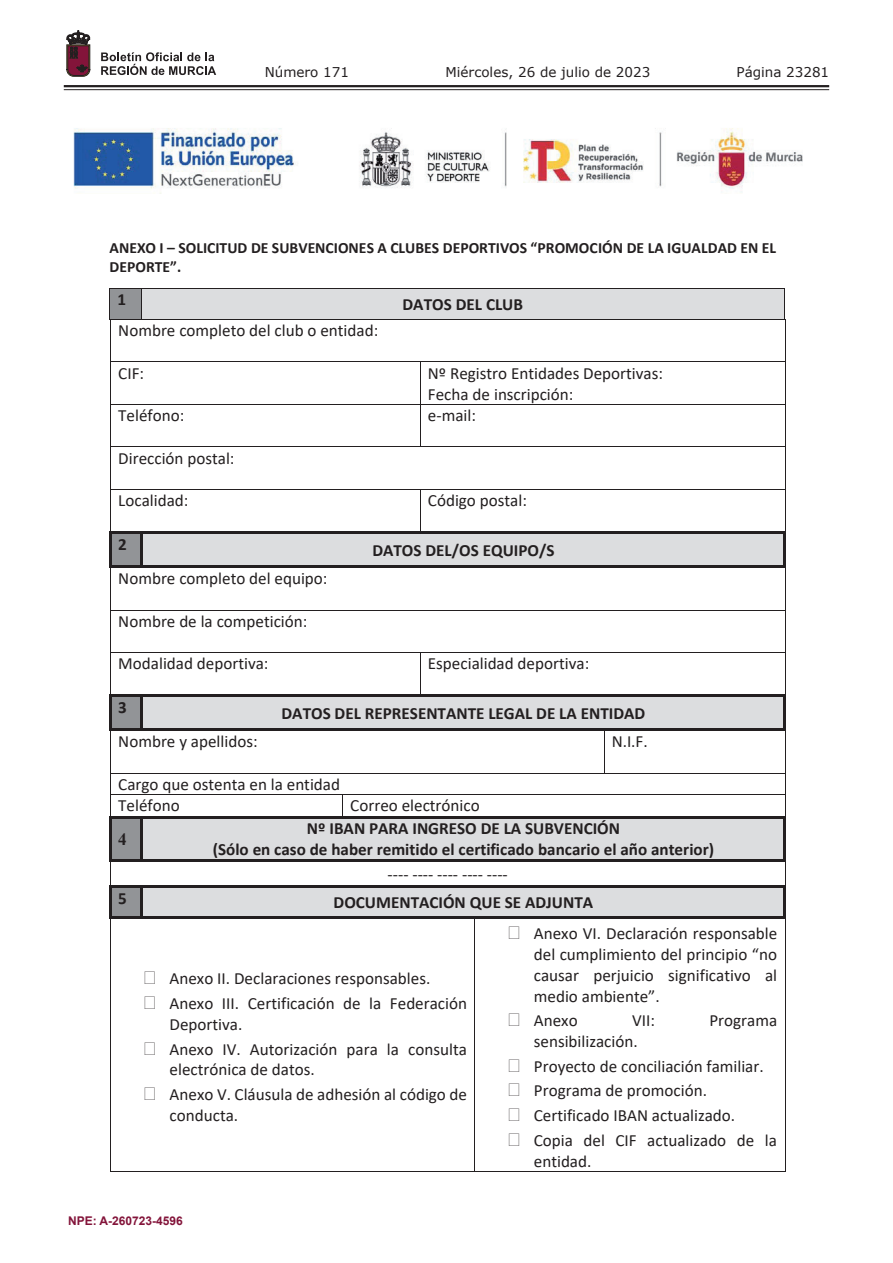
<style>
.page{position:relative;width:893px;height:1263px;background:#fff}
.page>*{position:absolute;margin:0;border:0;box-sizing:border-box;transform-origin:0 0}
.t1{font:17.1px/24.6px "Calibri";color:#231f20}
.t2{font:700 17.1px/20.9px "Calibri";color:#231f20;text-align:center}
.t3{font:700 17.1px "Times New Roman";color:#231f20}
.t4{font:700 15.6px/19.2px "Calibri";color:#231f20}
.t5{font:13.5px "Verdana";color:#231f20}
.t6{font:700 12px "Arial";color:#83143a}
</style>
<div class="page">
<hr style="left:64px;top:85px;width:765px;height:2px;background:#231f20">
<hr style="left:64px;top:89px;width:765px;height:1px;background:#231f20">
<svg style="left:101px;top:52px;width:115px;height:23px"></svg>
<svg style="left:67px;top:31px;width:23px;height:45px"></svg>
<img style="left:73px;top:128px;width:730px;height:66px">
<div style="left:110px;top:288px;width:31px;height:31px;background:#929497"></div>
<div style="left:142px;top:288px;width:642px;height:31px;background:#dcdddf"></div>
<hr style="left:110px;top:288px;width:675px;height:1px;background:#231f20">
<hr style="left:110px;top:288px;width:1px;height:31px;background:#231f20">
<hr style="left:141px;top:288px;width:1px;height:31px;background:#231f20">
<hr style="left:784px;top:288px;width:1px;height:31px;background:#231f20">
<hr style="left:110px;top:319px;width:675px;height:1px;background:#231f20">
<hr style="left:110px;top:320px;width:1px;height:42px;background:#231f20">
<hr style="left:785px;top:320px;width:1px;height:42px;background:#231f20">
<hr style="left:110px;top:362px;width:675px;height:1px;background:#231f20">
<hr style="left:110px;top:362px;width:1px;height:42px;background:#231f20">
<hr style="left:420px;top:362px;width:1px;height:42px;background:#231f20">
<hr style="left:785px;top:362px;width:1px;height:42px;background:#231f20">
<hr style="left:110px;top:404px;width:675px;height:1px;background:#231f20">
<hr style="left:110px;top:405px;width:1px;height:42px;background:#231f20">
<hr style="left:420px;top:405px;width:1px;height:42px;background:#231f20">
<hr style="left:785px;top:405px;width:1px;height:42px;background:#231f20">
<hr style="left:110px;top:447px;width:675px;height:1px;background:#231f20">
<hr style="left:110px;top:447px;width:1px;height:42px;background:#231f20">
<hr style="left:785px;top:447px;width:1px;height:42px;background:#231f20">
<hr style="left:110px;top:489px;width:675px;height:1px;background:#231f20">
<hr style="left:110px;top:490px;width:1px;height:41px;background:#231f20">
<hr style="left:420px;top:490px;width:1px;height:41px;background:#231f20">
<hr style="left:785px;top:490px;width:1px;height:41px;background:#231f20">
<div style="left:112px;top:534px;width:29px;height:32px;background:#929497"></div>
<div style="left:143px;top:534px;width:641px;height:32px;background:#dcdddf"></div>
<hr style="left:110px;top:531px;width:676px;height:3px;background:#231f20">
<hr style="left:110px;top:534px;width:2px;height:32px;background:#231f20">
<hr style="left:141px;top:534px;width:2px;height:32px;background:#231f20">
<hr style="left:784px;top:534px;width:2px;height:32px;background:#231f20">
<hr style="left:110px;top:566px;width:676px;height:2px;background:#231f20">
<hr style="left:110px;top:568px;width:1px;height:42px;background:#231f20">
<hr style="left:785px;top:568px;width:1px;height:42px;background:#231f20">
<hr style="left:110px;top:610px;width:675px;height:1px;background:#231f20">
<hr style="left:110px;top:610px;width:1px;height:42px;background:#231f20">
<hr style="left:785px;top:610px;width:1px;height:42px;background:#231f20">
<hr style="left:110px;top:652px;width:675px;height:1px;background:#231f20">
<hr style="left:110px;top:653px;width:1px;height:42px;background:#231f20">
<hr style="left:420px;top:653px;width:1px;height:42px;background:#231f20">
<hr style="left:785px;top:653px;width:1px;height:42px;background:#231f20">
<div style="left:112px;top:697px;width:29px;height:32px;background:#929497"></div>
<div style="left:143px;top:697px;width:641px;height:32px;background:#dcdddf"></div>
<hr style="left:110px;top:695px;width:676px;height:2px;background:#231f20">
<hr style="left:110px;top:697px;width:2px;height:32px;background:#231f20">
<hr style="left:141px;top:697px;width:2px;height:32px;background:#231f20">
<hr style="left:784px;top:697px;width:2px;height:32px;background:#231f20">
<hr style="left:110px;top:729px;width:676px;height:2px;background:#231f20">
<hr style="left:110px;top:731px;width:1px;height:42px;background:#231f20">
<hr style="left:604px;top:731px;width:1px;height:42px;background:#231f20">
<hr style="left:785px;top:731px;width:1px;height:42px;background:#231f20">
<hr style="left:110px;top:773px;width:494px;height:1px;background:#231f20">
<hr style="left:604px;top:773px;width:181px;height:1px;background:#231f20">
<hr style="left:110px;top:794px;width:233px;height:1px;background:#231f20">
<hr style="left:343px;top:794px;width:442px;height:1px;background:#231f20">
<svg style="left:342px;top:795px;width:1px;height:21px"></svg>
<div style="left:112px;top:818px;width:29px;height:42px;background:#929497"></div>
<div style="left:143px;top:818px;width:641px;height:42px;background:#dcdddf"></div>
<svg style="left:110px;top:774px;width:1px;height:42px"></svg>
<hr style="left:110px;top:816px;width:234px;height:2px;background:#231f20">
<hr style="left:344px;top:816px;width:440px;height:2px;background:#231f20">
<svg style="left:784px;top:773px;width:2px;height:45px"></svg>
<hr style="left:110px;top:818px;width:2px;height:42px;background:#231f20">
<hr style="left:141px;top:818px;width:2px;height:42px;background:#231f20">
<hr style="left:784px;top:818px;width:2px;height:42px;background:#231f20">
<hr style="left:110px;top:860px;width:676px;height:2px;background:#231f20">
<div style="left:112px;top:888px;width:29px;height:29px;background:#929497"></div>
<div style="left:143px;top:888px;width:641px;height:29px;background:#dcdddf"></div>
<svg style="left:110px;top:862px;width:1px;height:23px"></svg>
<hr style="left:110px;top:885px;width:676px;height:3px;background:#231f20">
<svg style="left:785px;top:862px;width:1px;height:23px"></svg>
<hr style="left:110px;top:888px;width:2px;height:29px;background:#231f20">
<hr style="left:141px;top:888px;width:2px;height:29px;background:#231f20">
<hr style="left:784px;top:888px;width:2px;height:29px;background:#231f20">
<hr style="left:110px;top:917px;width:676px;height:2px;background:#231f20">
<hr style="left:110px;top:919px;width:1px;height:253px;background:#231f20">
<hr style="left:110px;top:1171px;width:365px;height:1px;background:#231f20">
<hr style="left:475px;top:919px;width:1px;height:253px;background:#231f20">
<hr style="left:475px;top:1171px;width:310px;height:1px;background:#231f20">
<hr style="left:785px;top:919px;width:1px;height:253px;background:#231f20">
<p class="t5" style="left:265px;top:62px;width:86px">Número 171</p>
<p class="t5" style="left:445px;top:62px;width:206px">Miércoles, 26 de julio de 2023</p>
<p class="t5" style="left:736px;top:62px;width:94px">Página 23281</p>
<p class="t4" style="left:110px;top:238px;width:668px">ANEXO I – SOLICITUD DE SUBVENCIONES A CLUBES DEPORTIVOS “PROMOCIÓN DE LA IGUALDAD EN EL<br>DEPORTE”.</p>
<p class="t2" style="left:118px;top:288px;width:10px">1</p>
<p class="t2" style="left:402px;top:293px;width:122px">DATOS DEL CLUB</p>
<p class="t1" style="left:118px;top:318px;width:261px">Nombre completo del club o entidad:</p>
<p class="t1" style="left:118px;top:360px;width:27px">CIF:</p>
<p class="t1" style="left:428px;top:362px;width:237px;line-height:20.9px">Nº Registro Entidades Deportivas:<br>Fecha de inscripción:</p>
<p class="t1" style="left:118px;top:403px;width:68px">Teléfono:</p>
<p class="t1" style="left:428px;top:403px;width:50px">e‐mail:</p>
<p class="t1" style="left:118px;top:445px;width:118px">Dirección postal:</p>
<p class="t1" style="left:118px;top:488px;width:72px">Localidad:</p>
<p class="t1" style="left:428px;top:488px;width:101px">Código postal:</p>
<p class="t2" style="left:118px;top:534px;width:10px">2</p>
<p class="t2" style="left:372px;top:539px;width:184px">DATOS DEL/OS EQUIPO/S</p>
<p class="t1" style="left:118px;top:566px;width:211px">Nombre completo del equipo:</p>
<p class="t1" style="left:118px;top:608px;width:191px">Nombre de la competición:</p>
<p class="t1" style="left:118px;top:651px;width:152px">Modalidad deportiva:</p>
<p class="t1" style="left:428px;top:651px;width:163px">Especialidad deportiva:</p>
<p class="t2" style="left:118px;top:697px;width:10px">3</p>
<p class="t2" style="left:282px;top:702px;width:365px">DATOS DEL REPRESENTANTE LEGAL DE LA ENTIDAD</p>
<p class="t1" style="left:118px;top:729px;width:141px">Nombre y apellidos:</p>
<p class="t1" style="left:612px;top:729px;width:38px">N.I.F.</p>
<p class="t1" style="left:118px;top:773px;width:223px;line-height:21.6px">Cargo que ostenta en la entidad<br>Teléfono</p>
<p class="t1" style="left:350px;top:793px;width:131px">Correo electrónico</p>
<p class="t3" style="left:118px;top:827px;width:10px">4</p>
<p class="t2" style="left:213px;top:818px;width:503px">Nº IBAN PARA INGRESO DE LA SUBVENCIÓN<br>(Sólo en caso de haber remitido el certificado bancario el año anterior)</p>
<p class="t1" style="left:388px;top:861px;width:122px">‐‐‐‐ ‐‐‐‐ ‐‐‐‐ ‐‐‐‐ ‐‐‐‐</p>
<p class="t2" style="left:118px;top:887px;width:10px">5</p>
<p class="t2" style="left:334px;top:892px;width:261px">DOCUMENTACIÓN QUE SE ADJUNTA</p>
<p class="t1" style="left:170px;top:966px;width:299px">Anexo II. Declaraciones responsables.<br>Anexo III. Certificación de la Federación</p>
<p class="t1" style="left:170px;top:1011px;width:299px">Deportiva.<br>Anexo IV. Autorización para la consulta</p>
<p class="t1" style="left:170px;top:1057px;width:299px">electrónica de datos.<br>Anexo V. Cláusula de adhesión al código de</p>
<p class="t1" style="left:170px;top:1102px;width:70px">conducta.</p>
<p class="t6" style="left:68px;top:1212px;width:116px">NPE: A-260723-4596</p>
<p class="t1" style="left:534px;top:922px;width:245px;line-height:20.9px;text-align:justify">Anexo VI. Declaración responsable del cumplimiento del principio “no causar perjuicio significativo al medio ambiente”.</p>
<p class="t1" style="left:534px;top:1008px;width:45px">Anexo</p>
<p class="t1" style="left:632px;top:1008px;width:24px">VII:</p>
<p class="t1" style="left:709px;top:1008px;width:69px">Programa</p>
<p class="t1" style="left:534px;top:1029px;width:245px">sensibilización.<br>Proyecto de conciliación familiar.<br>Programa de promoción.<br>Certificado IBAN actualizado.<br>Copia del CIF actualizado de la</p>
<p class="t1" style="left:534px;top:1148px;width:59px">entidad.</p>
</div>
